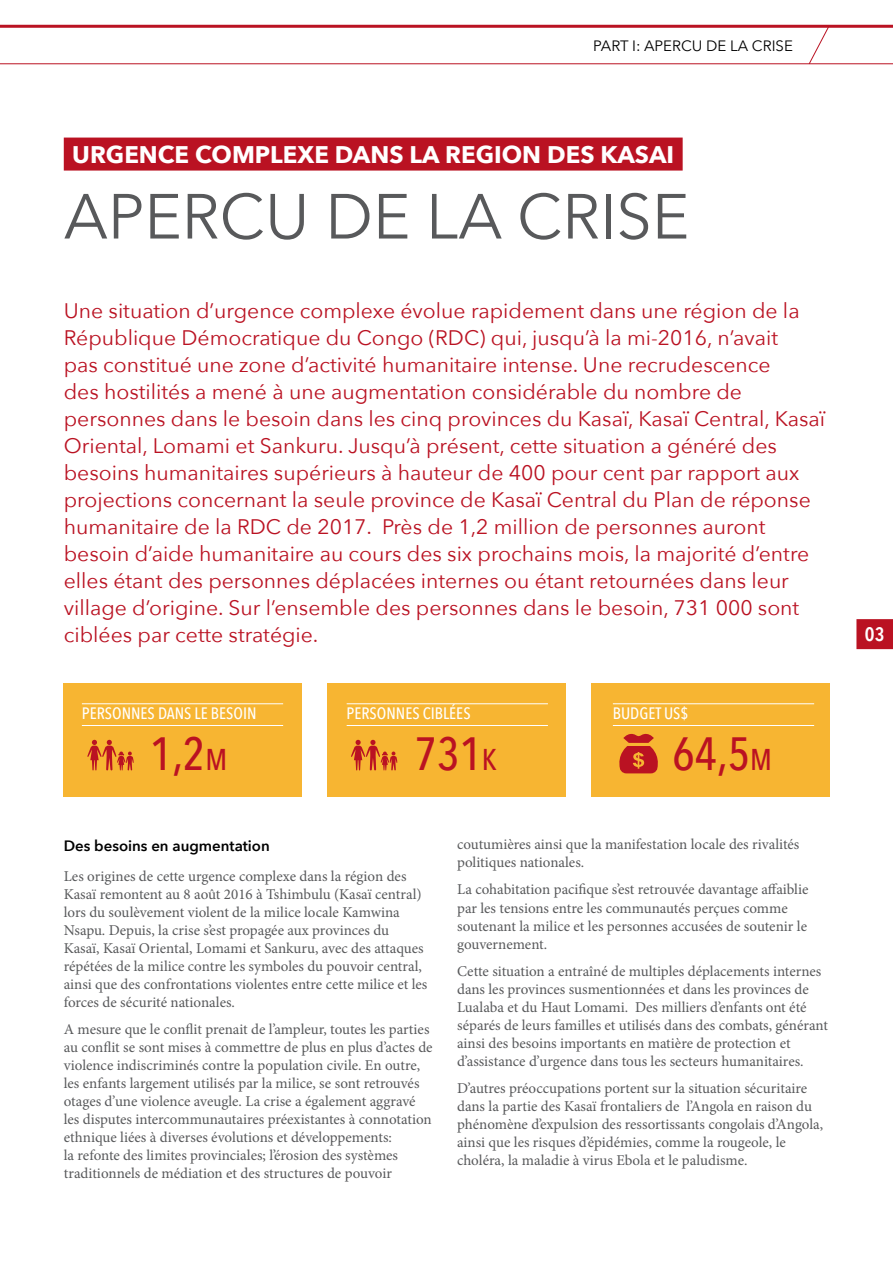
<style>
.page{position:relative;width:893px;height:1263px;background:#fff}
.page>*{position:absolute;margin:0;border:0;box-sizing:border-box;transform-origin:0 0}
.t1{font:63px "Avenir Next";color:#58595b}
.t2{font:500 46.5px "Avenir Next Condensed";color:#ba1222}
.t3{font:700 24px "Avenir Next";color:#fff}
.t4{font:21px/27px "Avenir Next";color:#ba1222}
.t5{font:600 19.5px "Avenir Next Condensed";color:#fff}
.t6{font:500 16.5px "Avenir Next Condensed";color:#fff}
.t7{font:15px/18px "Minion Pro";color:#58595b}
.t8{font:600 15px "Avenir Next";color:#000}
.t9{font:15px "Avenir Next";color:#000}
.s1{font-size:30px}
</style>
<div class="page">
<div style="left:856px;top:619px;width:37px;height:30px;background:#ba1222"></div>
<hr style="left:0;top:63px;width:893px;height:1px;background:#ba1222">
<hr style="left:0;top:25px;width:893px;height:3px;background:#ba1222">
<svg style="left:808px;top:27px;width:22px;height:38px"></svg>
<div style="left:64px;top:138px;width:619px;height:33px;background:#ba1222"></div>
<div style="left:64px;top:683px;width:238px;height:113px;background:#f7b532"></div>
<div style="left:327px;top:683px;width:239px;height:113px;background:#f7b532"></div>
<div style="left:591px;top:683px;width:238px;height:113px;background:#f7b532"></div>
<hr style="left:347px;top:703px;width:201px;height:1px;background:#fff">
<hr style="left:347px;top:725px;width:201px;height:1px;background:#fff">
<hr style="left:82px;top:703px;width:201px;height:1px;background:#fff">
<hr style="left:82px;top:725px;width:201px;height:1px;background:#fff">
<hr style="left:613px;top:703px;width:201px;height:1px;background:#fff">
<hr style="left:613px;top:725px;width:201px;height:1px;background:#fff">
<svg style="left:351px;top:740px;width:46px;height:30px"></svg>
<svg style="left:87px;top:740px;width:47px;height:30px"></svg>
<svg style="left:619px;top:733px;width:39px;height:40px"></svg>
<p class="t9" style="left:593px;top:33px;width:201px">PART I: APERCU DE LA CRISE</p>
<h3 class="t3" style="left:72px;top:134px;width:603px">URGENCE COMPLEXE DANS LA REGION DES KASAI</h3>
<h1 class="t1" style="left:64px;top:163px;width:627px">APERCU DE LA CRISE</h1>
<p class="t4" style="left:64px;top:296px;width:763px">Une situation d’urgence complexe évolue rapidement dans une région de la République Démocratique du Congo (RDC) qui, jusqu’à la mi-2016, n’avait<br>pas constitué une zone d’activité humanitaire intense. Une recrudescence<br>des hostilités a mené à une augmentation considérable du nombre de personnes dans le besoin dans les cinq provinces du Kasaï, Kasaï Central, Kasaï Oriental, Lomami et Sankuru. Jusqu’à présent, cette situation a généré des besoins humanitaires supérieurs à hauteur de 400 pour cent par rapport aux projections concernant la seule province de Kasaï Central du Plan de réponse humanitaire de la RDC de 2017. Près de 1,2 million de personnes auront besoin d’aide humanitaire au cours des six prochains mois, la majorité d’entre elles étant des personnes déplacées internes ou étant retournées dans leur village d’origine. Sur l’ensemble des personnes dans le besoin, 731 000 sont ciblées par cette stratégie.</p>
<p class="t6" style="left:82px;top:703px;width:176px">PERSONNES DANS LE BESOIN</p>
<h2 class="t2" style="left:150px;top:725px;width:79px">1,2<span class="s1">M</span></h2>
<p class="t6" style="left:347px;top:703px;width:125px">PERSONNES CIBLÉES</p>
<h2 class="t2" style="left:415px;top:725px;width:84px">731<span class="s1">K</span></h2>
<p class="t6" style="left:613px;top:703px;width:77px">BUDGET US$</p>
<h2 class="t2" style="left:672px;top:725px;width:101px">64,5<span class="s1">M</span></h2>
<p class="t8" style="left:64px;top:832px;width:208px">Des besoins en augmentation</p>
<p class="t7" style="left:64px;top:867px;width:365px">Les origines de cette urgence complexe dans la région des Kasaï remontent au 8 août 2016 à Tshimbulu (Kasaï central) lors du soulèvement violent de la milice locale Kamwina Nsapu. Depuis, la crise s’est propagée aux provinces du Kasaï, Kasaï Oriental, Lomami et Sankuru, avec des attaques répétées de la milice contre les symboles du pouvoir central, ainsi que des confrontations violentes entre cette milice et les forces de sécurité nationales.</p>
<p class="t7" style="left:64px;top:1020px;width:370px">A mesure que le conflit prenait de l’ampleur, toutes les parties au conflit se sont mises à commettre de plus en plus d’actes de violence indiscriminés contre la population civile. En outre, les enfants largement utilisés par la milice, se sont retrouvés otages d’une violence aveugle. La crise a également aggravé les disputes intercommunautaires préexistantes à connotation ethnique liées à diverses évolutions et développements:<br>la refonte des limites provinciales; l’érosion des systèmes traditionnels de médiation et des structures de pouvoir</p>
<p class="t7" style="left:457px;top:836px;width:344px">coutumières ainsi que la manifestation locale des rivalités politiques nationales.</p>
<p class="t7" style="left:457px;top:881px;width:353px">La cohabitation pacifique s’est retrouvée davantage affaiblie par les tensions entre les communautés perçues comme soutenant la milice et les personnes accusées de soutenir le gouvernement.</p>
<p class="t7" style="left:457px;top:962px;width:372px">Cette situation a entraîné de multiples déplacements internes dans les provinces susmentionnées et dans les provinces de Lualaba et du Haut Lomami. Des milliers d’enfants ont été séparés de leurs familles et utilisés dans des combats, générant ainsi des besoins importants en matière de protection et d’assistance d’urgence dans tous les secteurs humanitaires.</p>
<p class="t7" style="left:457px;top:1079px;width:368px">D’autres préoccupations portent sur la situation sécuritaire dans la partie des Kasaï frontaliers de l’Angola en raison du phénomène d’expulsion des ressortissants congolais d’Angola, ainsi que les risques d’épidémies, comme la rougeole, le choléra, la maladie à virus Ebola et le paludisme.</p>
<h3 class="t5" style="left:865px;top:617px;width:21px">03</h3>
</div>
